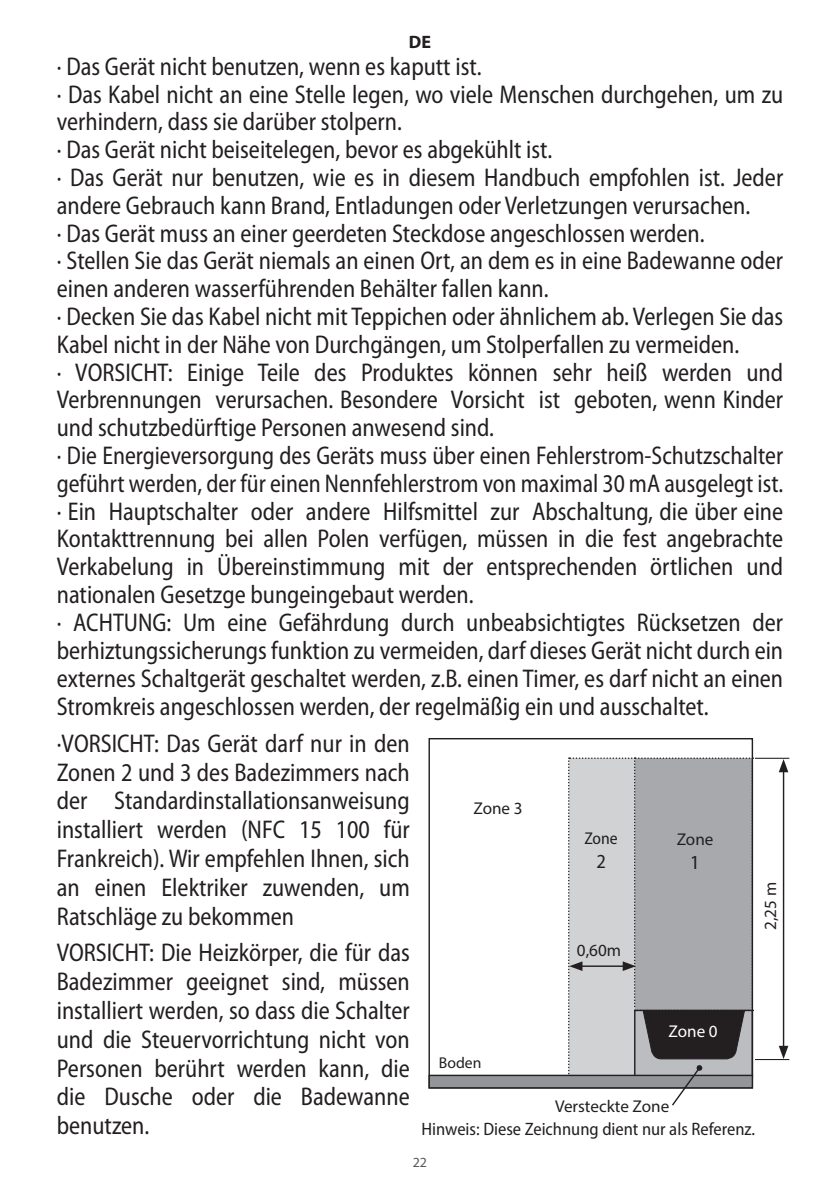
<style>
.page{position:relative;width:840px;height:1191px;background:#fff}
.page>*{position:absolute;margin:0;border:0;box-sizing:border-box;transform-origin:0 0}
.general{font:semi-condensed 25.6px/27.8px "Myriad Pro";color:#231f20;text-align:justify;scale:.93 1}
.txt1{font:semi-condensed 25.6px/28.8px "Myriad Pro";color:#231f20;scale:.93 1}
.general-2{font:semi-condensed 25.6px/27.8px "Myriad Pro";color:#231f20;scale:.92 1}
.general-3{font:semi-condensed 20px "Myriad Pro";color:#231f20}
.general-4{font:20px "Myriad Pro";color:#231f20}
.general-5{font:semi-condensed 18px "Myriad Pro";color:#231f20}
.t1{font:700 18px "Myriad Pro";color:#231f20}
.general-6{font:17.2px "Myriad Pro";color:#231f20}
.general-7{font:17.2px "Myriad Pro";color:#fff}
.general-8{font:semi-condensed 17.2px "Myriad Pro";color:#231f20}
.general-9{font:15.6px "Myriad Pro";color:#231f20}
.t2{font:14px "Myriad Pro";color:#57585a}
</style>
<div class="page">
<hr style="left:782px;top:769px;width:1px;height:280px;background:#231f20">
<svg style="left:779px;top:759px;width:9px;height:13px"></svg>
<svg style="left:778px;top:1045px;width:10px;height:14px"></svg>
<div style="left:429px;top:1075px;width:323px;height:12px;background:#939598"></div>
<div style="left:428px;top:1074px;width:324px;height:14px;border:1px solid #231f20"></div>
<svg style="left:567px;top:757px;width:186px;height:349px;background:#aeaeb1"></svg>
<hr style="left:754px;top:757px;width:34px;height:2px;background:#231f20">
<hr style="left:754px;top:1059px;width:34px;height:1px;background:#231f20">
<p class="t1" style="left:408px;top:30px;width:24px">DE</p>
<p class="txt1" style="left:57px;top:52px;width:458px">· Das Gerät nicht benutzen, wenn es kaputt ist.</p>
<p class="txt1" style="left:57px;top:81px;width:782px;line-height:27.8px">· Das Kabel nicht an eine Stelle legen, wo viele Menschen durchgehen, um zu verhindern, dass sie darüber stolpern.</p>
<p class="txt1" style="left:57px;top:136px;width:534px">· Das Gerät nicht beiseitelegen, bevor es abgekühlt ist.</p>
<p class="txt1" style="left:57px;top:164px;width:782px;line-height:27.8px">· Das Gerät nur benutzen, wie es in diesem Handbuch empfohlen ist. Jeder andere Gebrauch kann Brand, Entladungen oder Verletzungen verursachen.</p>
<p class="txt1" style="left:57px;top:219px;width:698px">· Das Gerät muss an einer geerdeten Steckdose angeschlossen werden.</p>
<p class="txt1" style="left:57px;top:247px;width:782px;line-height:27.8px">· Stellen Sie das Gerät niemals an einen Ort, an dem es in eine Badewanne oder einen anderen wasserführenden Behälter fallen kann.</p>
<p class="txt1" style="left:57px;top:303px;width:782px;line-height:27.8px">· Decken Sie das Kabel nicht mit Teppichen oder ähnlichem ab. Verlegen Sie das<br>Kabel nicht in der Nähe von Durchgängen, um Stolperfallen zu vermeiden.</p>
<p class="general" style="left:57px;top:359px;width:782px">· VORSICHT: Einige Teile des Produktes können sehr heiß werden und Verbrennungen verursachen. Besondere Vorsicht ist geboten, wenn Kinder und schutzbedürftige Personen anwesend sind.</p>
<p class="general-2" style="left:57px;top:442px;width:790px">· Die Energieversorgung des Geräts muss über einen Fehlerstrom-Schutzschalter geführt werden, der für einen Nennfehlerstrom von maximal 30 mA ausgelegt ist.</p>
<p class="general" style="left:57px;top:498px;width:782px">· Ein Hauptschalter oder andere Hilfsmittel zur Abschaltung, die über eine Kontakttrennung bei allen Polen verfügen, müssen in die fest angebrachte Verkabelung in Übereinstimmung mit der entsprechenden örtlichen und nationalen Gesetzge bungeingebaut werden.</p>
<p class="general" style="left:57px;top:609px;width:782px">· ACHTUNG: Um eine Gefährdung durch unbeabsichtigtes Rücksetzen der berhiztungssicherungs funktion zu vermeiden, darf dieses Gerät nicht durch ein externes Schaltgerät geschaltet werden, z.B. einen Timer, es darf nicht an einen Stromkreis angeschlossen werden, der regelmäßig ein und ausschaltet.</p>
<p class="general" style="left:57px;top:729px;width:381px;line-height:28.8px">·VORSICHT: Das Gerät darf nur in den Zonen 2 und 3 des Badezimmers nach der Standardinstallationsanweisung installiert werden (NFC 15 100 für Frankreich). Wir empfehlen Ihnen, sich an einen Elektriker zuwenden, um Ratschläge zu bekommen</p>
<p class="txt1" style="left:57px;top:939px;width:381px;text-align:justify">VORSICHT: Die Heizkörper, die für das Badezimmer geeignet sind, müssen installiert werden, so dass die Schalter und die Steuervorrichtung nicht von Personen berührt werden kann, die die Dusche oder die Badewanne benutzen.</p>
<p class="general-6" style="left:473px;top:798px;width:51px">Zone 3</p>
<p class="general-9" style="left:438px;top:1053px;width:44px">Boden</p>
<p class="general-8" style="left:584px;top:828px;width:35px">Zone</p>
<p class="general-3" style="left:596px;top:850px;width:11px">2</p>
<p class="general-6" style="left:576px;top:939px;width:46px">0,60m</p>
<p class="general-6" style="left:676px;top:828px;width:38px">Zone</p>
<p class="general-4" style="left:689px;top:850px;width:12px">1</p>
<p class="general-7" style="left:668px;top:1020px;width:51px">Zone 0</p>
<p class="general-6" style="left:554px;top:1096px;width:116px">Versteckte Zone</p>
<p class="general-5" style="left:421px;top:1119px;width:335px">Hinweis: Diese Zeichnung dient nur als Referenz.</p>
<p class="t2" style="left:412px;top:1154px;width:16px">22</p>
<p class="general-6" style="left:759px;top:930px;width:49px;rotate:-90deg">2,25 m</p>
</div>
